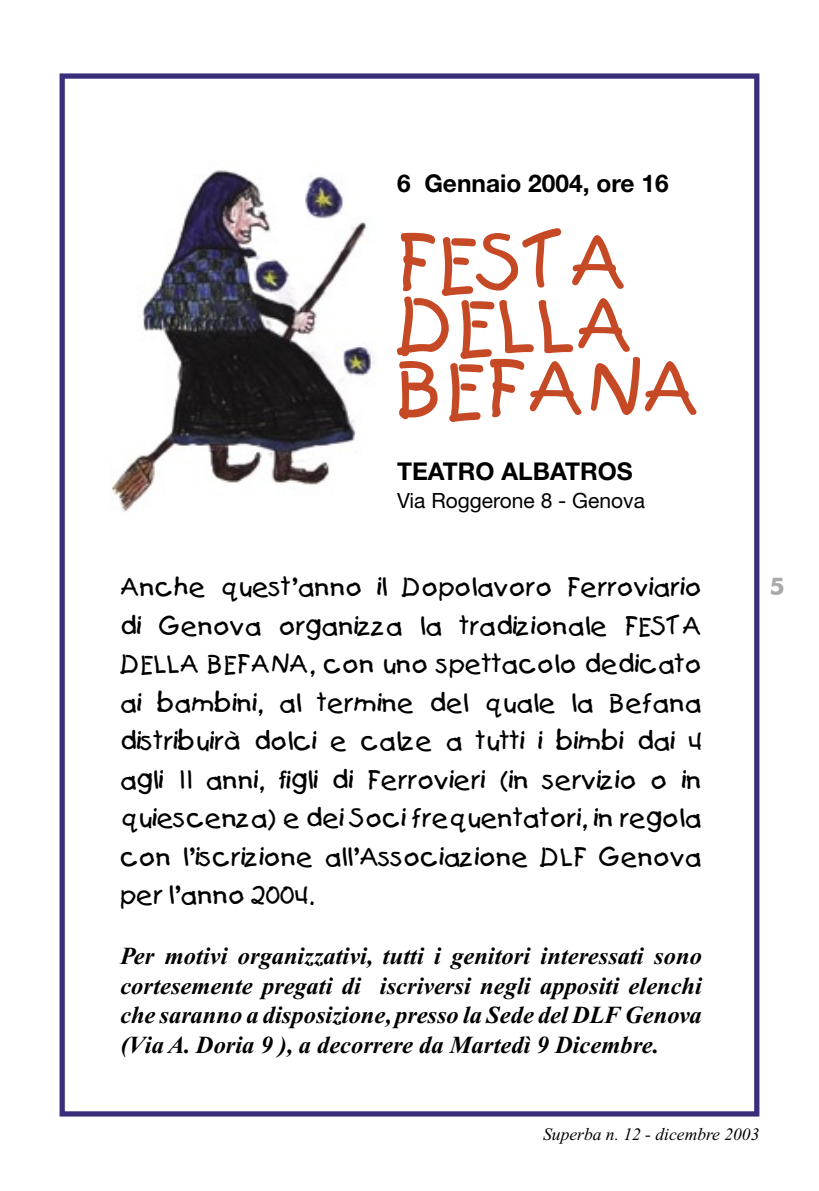
<style>
.page{position:relative;width:819px;height:1191px;background:#fff}
.page>*{position:absolute;margin:0;border:0;box-sizing:border-box;transform-origin:0 0}
.t1{font:73.5px/63px "Kids";color:#c64926}
.t2{font:24.5px/38.5px "Kids";color:#000;text-align:justify}
.t3{font:italic 700 24.5px/29.8px "Times New Roman";color:#000;text-align:justify}
.t4{font:700 24.5px "Helvetica Neue";color:#000}
.t5{font:700 24.5px "Futura BT";color:#aaa}
.t6{font:21px "Helvetica Neue";color:#000}
.t7{font:italic 17.5px "Times New Roman";color:#000}
</style>
<div class="page">
<div style="left:60px;top:73px;width:699px;height:1043px;border:5px solid #392e7a"></div>
<img style="left:112px;top:170px;width:262px;height:342px">
<p class="t4" style="left:397px;top:168px;width:273px">6 Gennaio 2004, ore 16</p>
<p class="t1" style="left:397px;top:232px;width:306px">FESTA<br>DELLA<br>BEFANA</p>
<p class="t4" style="left:397px;top:456px;width:237px">TEATRO ALBATROS</p>
<p class="t6" style="left:397px;top:488px;width:249px">Via Roggerone 8 - Genova</p>
<p class="t2" style="left:120px;top:568px;width:583px">Anche quest’anno il Dopolavoro Ferroviario di Genova organizza la tradizionale FESTA DELLA BEFANA, con uno spettacolo dedicato ai bambini, al termine del quale la Befana distribuirà dolci e calze a tutti i bimbi dai 4 agli 11 anni, figli di Ferrovieri (in servizio o in quiescenza) e dei Soci frequentatori, in regola con l’iscrizione all’Associazione DLF Genova per l’anno 2004.</p>
<p class="t3" style="left:120px;top:941px;width:583px">Per motivi organizzativi, tutti i genitori interessati sono cortesemente pregati di iscriversi negli appositi elenchi che saranno a disposizione, presso la Sede del DLF Genova (Via A. Doria 9 ), a decorrere da Martedì 9 Dicembre.</p>
<p class="t5" style="left:769px;top:571px;width:17px">5</p>
<p class="t7" style="left:543px;top:1125px;width:218px">Superba n. 12 - dicembre 2003</p>
</div>
